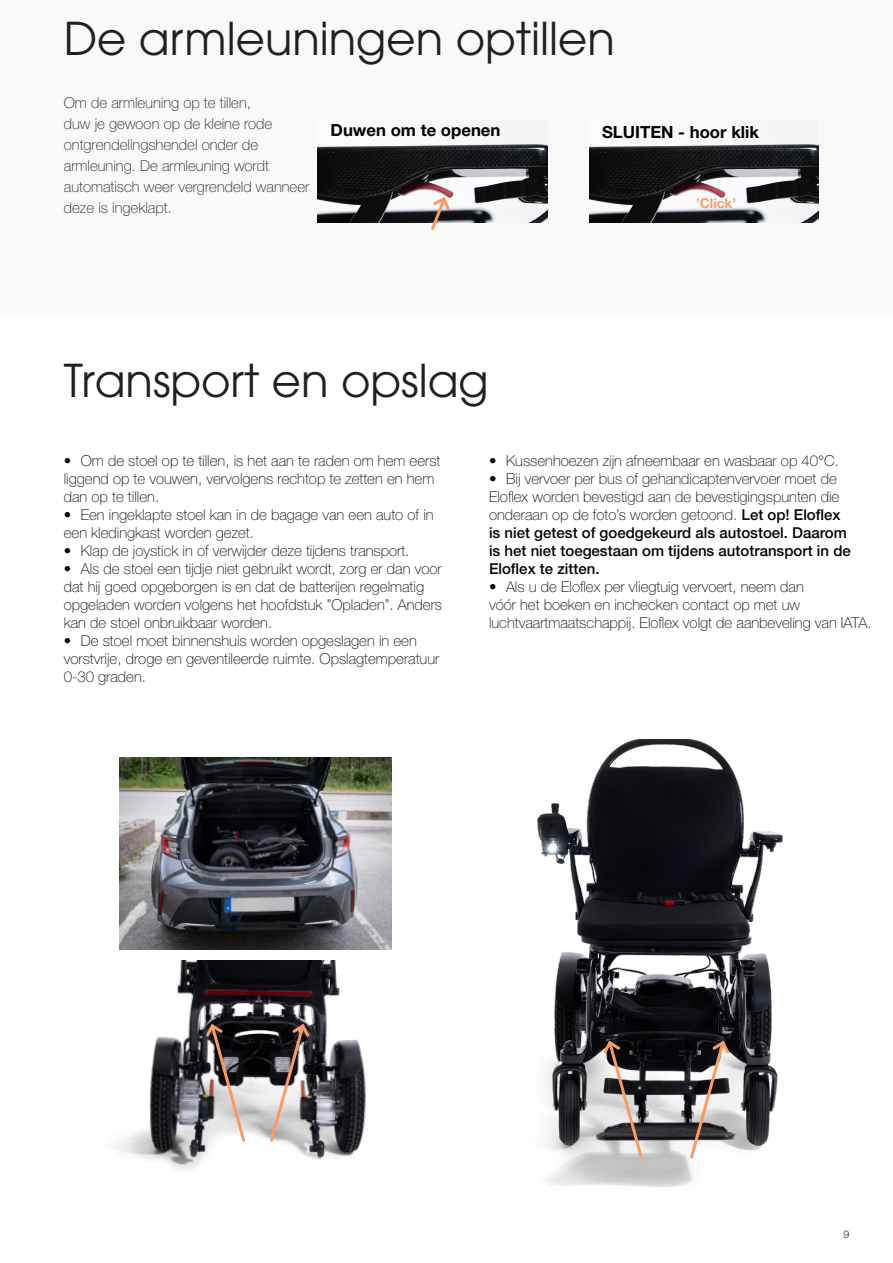
<style>
.page{position:relative;width:893px;height:1263px;background:#fff}
.page>*{position:absolute;margin:0;border:0;box-sizing:border-box;transform-origin:0 0}
.t1{font:45px "ITC Avant Garde Pro";color:#231f20}
.Mellanrubrik{font:700 16.8px "Helvetica Neue LT Pro";color:#000}
.t2{font:100 15px/18px "Helvetica Neue LT Pro";color:#040503}
.Brödtext{font:100 15px/21px "Helvetica Neue LT Pro";color:#231f20}
.Mellanrubrik-2{font:700 13.5px "Helvetica Neue LT Pro";color:#f89c63}
.t3{font:300 10.5px "Helvetica Neue";color:#231f20}
.s1{font-weight:500}
</style>
<div class="page">
<div style="left:0;top:0;width:893px;height:315px;background:#f9f9f8"></div>
<img style="left:318px;top:144px;width:229px;height:79px">
<img style="left:589px;top:144px;width:230px;height:79px">
<svg style="left:429px;top:195px;width:23px;height:35px"></svg>
<img style="left:119px;top:758px;width:272px;height:191px">
<img style="left:537px;top:740px;width:246px;height:447px">
<img style="left:116px;top:960px;width:250px;height:212px">
<svg style="left:203px;top:1022px;width:44px;height:122px;background:#8d8482"></svg>
<svg style="left:601px;top:1038px;width:44px;height:123px;background:#827b78"></svg>
<svg style="left:268px;top:1022px;width:44px;height:122px;background:#877f7d"></svg>
<svg style="left:688px;top:1038px;width:44px;height:123px"></svg>
<p class="t1" style="left:64px;top:10px;width:553px">De armleuningen optillen</p>
<p class="Brödtext" style="left:64px;top:92px;width:247px">Om de armleuning op te tillen,<br>duw je gewoon op de kleine rode ontgrendelingshendel onder de armleuning. De armleuning wordt automatisch weer vergrendeld wanneer deze is ingeklapt.</p>
<p class="Mellanrubrik" style="left:331px;top:120px;width:171px">Duwen om te openen</p>
<p class="Mellanrubrik" style="left:602px;top:121px;width:159px">SLUITEN - hoor klik</p>
<p class="Mellanrubrik-2" style="left:696px;top:195px;width:41px">’Click’</p>
<p class="t1" style="left:64px;top:353px;width:426px">Transport en opslag</p>
<p class="t2" style="left:64px;top:452px;width:378px">• Om de stoel op te tillen, is het aan te raden om hem eerst liggend op te vouwen, vervolgens rechtop te zetten en hem dan op te tillen.</p>
<p class="t2" style="left:64px;top:506px;width:371px">• Een ingeklapte stoel kan in de bagage van een auto of in een kledingkast worden gezet.</p>
<p class="t2" style="left:64px;top:542px;width:347px">• Klap de joystick in of verwijder deze tijdens transport.</p>
<p class="t2" style="left:64px;top:560px;width:380px">• Als de stoel een tijdje niet gebruikt wordt, zorg er dan voor dat hij goed opgeborgen is en dat de batterijen regelmatig opgeladen worden volgens het hoofdstuk ”Opladen”. Anders kan de stoel onbruikbaar worden.</p>
<p class="t2" style="left:64px;top:632px;width:377px">• De stoel moet binnenshuis worden opgeslagen in een vorstvrije, droge en geventileerde ruimte. Opslagtemperatuur<br>0-30 graden.</p>
<p class="t2" style="left:489px;top:452px;width:351px">• Kussenhoezen zijn afneembaar en wasbaar op 40°C.</p>
<p class="t2" style="left:489px;top:470px;width:363px">• Bij vervoer per bus of gehandicaptenvervoer moet de Eloflex worden bevestigd aan de bevestigingspunten die onderaan op de foto’s worden getoond. <span class="s1">Let op! Eloflex is niet getest of goedgekeurd als autostoel. Daarom is het niet toegestaan om tijdens autotransport in de Eloflex te zitten.</span></p>
<p class="t2" style="left:489px;top:578px;width:384px">• Als u de Eloflex per vliegtuig vervoert, neem dan<br>vóór het boeken en inchecken contact op met uw luchtvaartmaatschappij. Eloflex volgt de aanbeveling van IATA.</p>
<p class="t3" style="left:843px;top:1226px;width:7px">9</p>
</div>
